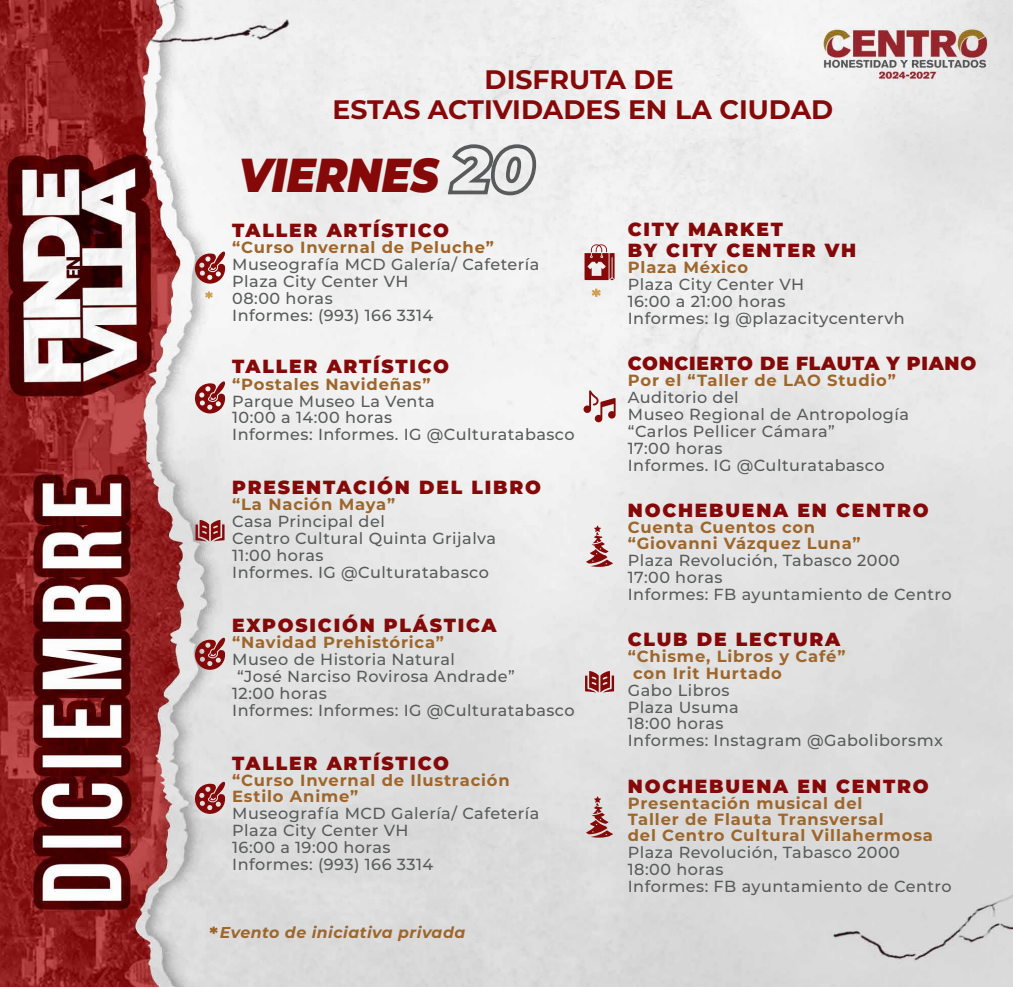
<style>
.page{position:relative;width:1013px;height:987px;background:#fff}
.page>*{position:absolute;margin:0;border:0;box-sizing:border-box;transform-origin:0 0}
.t1{font:italic 900 47.62px "Montserrat";color:#850909;scale:.9 1}
.t2{font:700 26.7px/30px "Montserrat";color:#850909;text-align:center}
.t3{font:900 18.98px/21.1px "Montserrat";letter-spacing:.095em;color:#850909}
.t4{font:900 18.98px "Montserrat";letter-spacing:.04em;color:#850909}
.t5{font:700 16.12px/16.1px "Montserrat";letter-spacing:.05em;color:#9e662b}
.t6{font:500 16.05px/17px "Montserrat";letter-spacing:.03em;color:#595b5b}
.t7{font:italic 700 15.75px "Montserrat";letter-spacing:.03em;color:#9e662b}
</style>
<div class="page">
<img style="left:0;top:0;width:1012px;height:986px">
<svg style="left:195px;top:520px;width:29px;height:21px"></svg>
<svg style="left:585px;top:671px;width:29px;height:21px"></svg>
<svg style="left:445px;top:142px;width:93px;height:55px"></svg>
<svg style="left:194px;top:250px;width:32px;height:34px"></svg>
<svg style="left:194px;top:380px;width:32px;height:34px"></svg>
<svg style="left:194px;top:637px;width:32px;height:33px"></svg>
<svg style="left:194px;top:781px;width:32px;height:33px"></svg>
<svg style="left:583px;top:390px;width:32px;height:32px"></svg>
<svg style="left:209px;top:926px;width:9px;height:8px"></svg>
<svg style="left:584px;top:243px;width:30px;height:37px"></svg>
<svg style="left:591px;top:289px;width:9px;height:8px"></svg>
<svg style="left:205px;top:291px;width:8px;height:7px"></svg>
<svg style="left:586px;top:796px;width:27px;height:41px"></svg>
<svg style="left:586px;top:525px;width:27px;height:42px"></svg>
<h2 class="t2" style="left:332px;top:63px;width:502px">DISFRUTA DE<br>ESTAS ACTIVIDADES EN LA CIUDAD</h2>
<h1 class="t1" style="left:239px;top:140px;width:223px">VIERNES</h1>
<p class="t3" style="left:232px;top:218px;width:218px">TALLER ARTÍSTICO</p>
<p class="t5" style="left:232px;top:238px;width:263px">“Curso Invernal de Peluche”</p>
<p class="t6" style="left:232px;top:255px;width:308px">Museografía MCD Galería/ Cafetería<br>Plaza City Center VH<br>08:00 horas<br>Informes: (993) 166 3314</p>
<p class="t3" style="left:232px;top:355px;width:218px">TALLER ARTÍSTICO</p>
<p class="t5" style="left:232px;top:375px;width:200px">“Postales Navideñas”</p>
<p class="t6" style="left:232px;top:392px;width:344px">Parque Museo La Venta<br>10:00 a 14:00 horas<br>Informes: Informes. IG @Culturatabasco</p>
<p class="t3" style="left:232px;top:476px;width:310px">PRESENTACIÓN DEL LIBRO</p>
<p class="t5" style="left:232px;top:496px;width:164px">“La Nación Maya”</p>
<p class="t6" style="left:232px;top:512px;width:265px">Casa Principal del<br>Centro Cultural Quinta Grijalva<br>11:00 horas<br>Informes. IG @Culturatabasco</p>
<p class="t3" style="left:232px;top:613px;width:266px">EXPOSICIÓN PLÁSTICA</p>
<p class="t5" style="left:232px;top:633px;width:213px">“Navidad Prehistórica”</p>
<p class="t6" style="left:232px;top:650px;width:344px">Museo de Historia Natural<br>“José Narciso Rovirosa Andrade”<br>12:00 horas<br>Informes: Informes: IG @Culturatabasco</p>
<p class="t3" style="left:232px;top:751px;width:218px">TALLER ARTÍSTICO</p>
<p class="t5" style="left:232px;top:771px;width:279px">“Curso Invernal de Ilustración<br>Estilo Anime”</p>
<p class="t6" style="left:232px;top:804px;width:308px">Museografía MCD Galería/ Cafetería<br>Plaza City Center VH<br>16:00 a 19:00 horas<br>Informes: (993) 166 3314</p>
<p class="t7" style="left:220px;top:920px;width:247px">Evento de iniciativa privada</p>
<p class="t3" style="left:627px;top:217px;width:230px">CITY MARKET<br>BY CITY CENTER VH</p>
<p class="t5" style="left:627px;top:258px;width:122px">Plaza México</p>
<p class="t6" style="left:627px;top:275px;width:278px">Plaza City Center VH<br>16:00 a 21:00 horas<br>Informes: Ig @plazacitycentervh</p>
<p class="t4" style="left:627px;top:349px;width:350px">CONCIERTO DE FLAUTA Y PIANO</p>
<p class="t5" style="left:627px;top:371px;width:269px">Por el “Taller de LAO Studio”</p>
<p class="t6" style="left:627px;top:388px;width:282px">Auditorio del<br>Museo Regional de Antropología “Carlos Pellicer Cámara”<br>17:00 horas<br>Informes. IG @Culturatabasco</p>
<p class="t3" style="left:627px;top:498px;width:302px">NOCHEBUENA EN CENTRO</p>
<p class="t5" style="left:627px;top:518px;width:234px">Cuenta Cuentos con “Giovanni Vázquez Luna”</p>
<p class="t6" style="left:627px;top:551px;width:325px">Plaza Revolución, Tabasco 2000<br>17:00 horas<br>Informes: FB ayuntamiento de Centro</p>
<p class="t3" style="left:627px;top:628px;width:214px">CLUB DE LECTURA</p>
<p class="t5" style="left:633px;top:648px;width:214px;text-indent:-5px">“Chisme, Libros y Café” con Irit Hurtado</p>
<p class="t6" style="left:627px;top:681px;width:317px">Gabo Libros<br>Plaza Usuma<br>18:00 horas<br>Informes: Instagram @Gaboliborsmx</p>
<p class="t3" style="left:627px;top:774px;width:302px">NOCHEBUENA EN CENTRO</p>
<p class="t5" style="left:627px;top:794px;width:306px">Presentación musical del<br>Taller de Flauta Transversal<br>del Centro Cultural Villahermosa</p>
<p class="t6" style="left:627px;top:843px;width:325px">Plaza Revolución, Tabasco 2000<br>18:00 horas<br>Informes: FB ayuntamiento de Centro</p>
</div>
